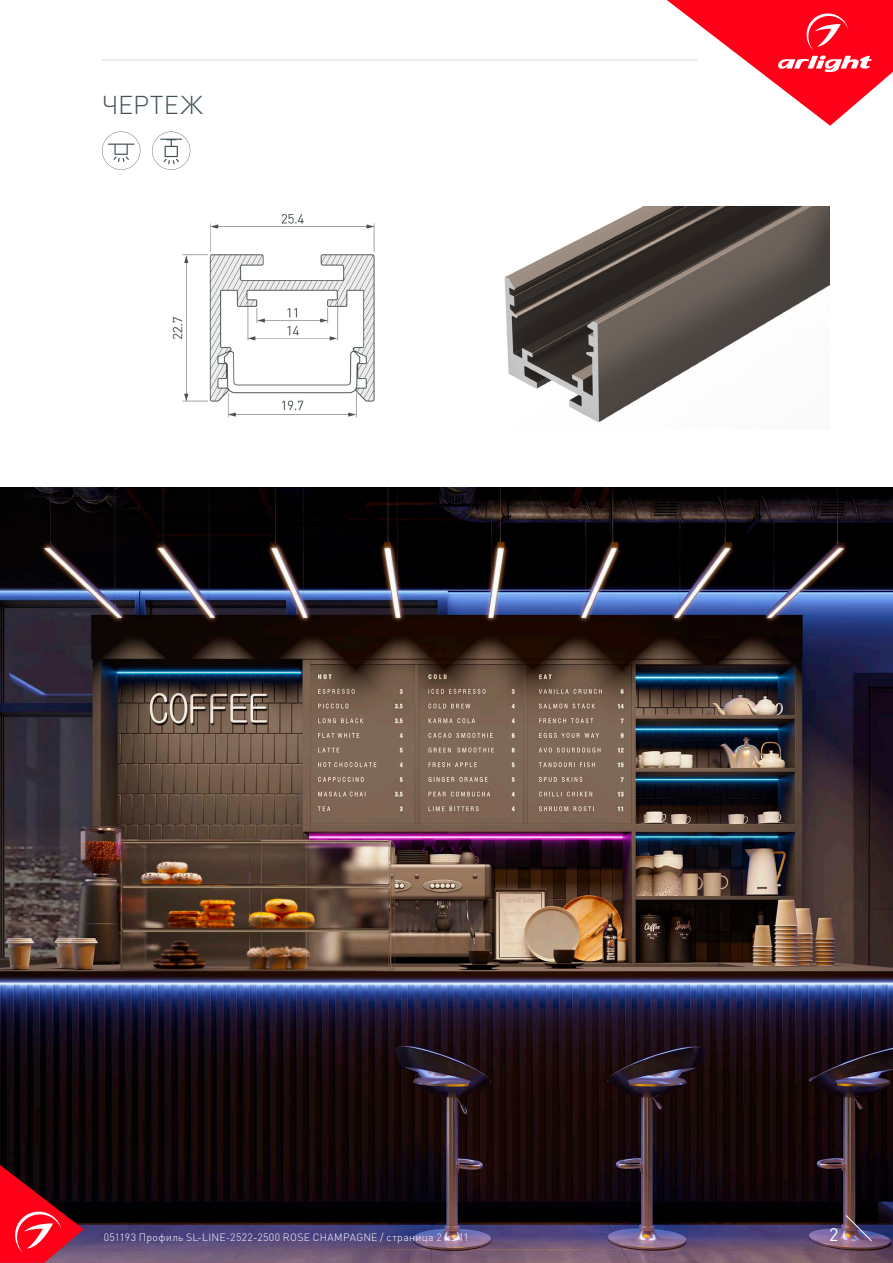
<style>
.page{position:relative;width:893px;height:1263px;background:#fff}
.page>*{position:absolute;margin:0;border:0;box-sizing:border-box;transform-origin:0 0}
.t1{font:300 25.5px "DIN Pro";letter-spacing:.01em;color:#425159}
.t2{font:18px "DIN Pro";color:#fff}
.t3{font:300 10.5px "DIN Pro";letter-spacing:.03em;color:#fff}
</style>
<div class="page">
<img style="left:0;top:487px;width:893px;height:776px">
<svg style="left:0;top:1165px;width:84px;height:98px;background:#a31426"></svg>
<svg style="left:845px;top:1215px;width:27px;height:26px"></svg>
<svg style="left:667px;top:0;width:226px;height:126px"></svg>
<hr style="left:102px;top:60px;width:595px;height:1px;background:#dcdddf">
<svg style="left:102px;top:132px;width:38px;height:38px"></svg>
<svg style="left:152px;top:132px;width:38px;height:38px"></svg>
<img style="left:504px;top:207px;width:325px;height:216px">
<img style="left:172px;top:214px;width:203px;height:204px">
<p class="t1" style="left:102px;top:87px;width:102px">ЧЕРТЕЖ</p>
<p class="t3" style="left:104px;top:1230px;width:367px">051193 Профиль SL-LINE-2522-2500 ROSE CHAMPAGNE / страница 2 из 11</p>
<p class="t2" style="left:829px;top:1222px;width:11px">2</p>
</div>
